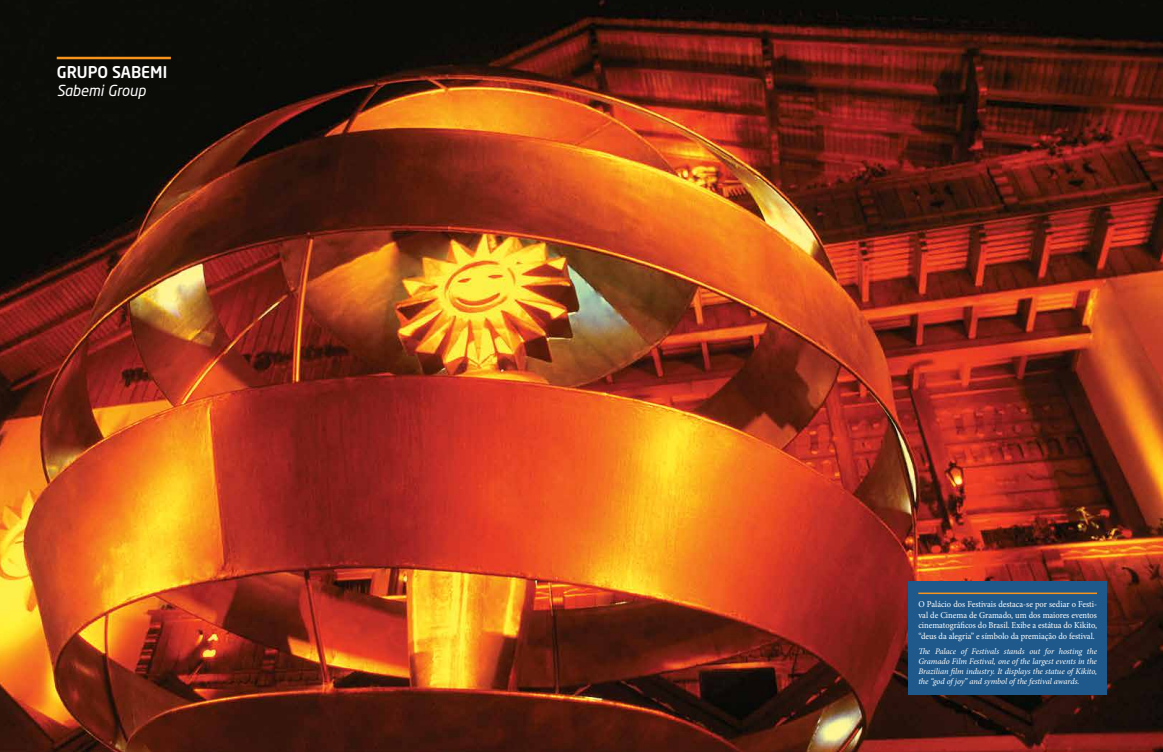
<style>
.page{position:relative;width:1163px;height:752px;background:#fff}
.page>*{position:absolute;margin:0;border:0;box-sizing:border-box;transform-origin:0 0}
.t1{font:500 16px "Neo Sans Std";color:#fff}
.t2{font:italic 15px "Neo Sans Std";color:#fff}
.t3{font:9px/10.5px "Minion Pro";color:#fff;text-align:justify;scale:.94 1}
.t4{font:italic 8.5px/10px "Minion Pro";letter-spacing:-.01em;color:#fff;text-align:justify}
</style>
<div class="page">
<img style="left:0;top:0;width:1162px;height:751px">
<hr style="left:57px;top:57px;width:114px;height:2px;background:#f7941e">
<div style="left:908px;top:581px;width:198px;height:113px;background:#1f598b"></div>
<hr style="left:918px;top:592px;width:178px;height:1px;background:#f7941e">
<h1 class="t1" style="left:57px;top:62px;width:21px">GRUPO</h1>
<h1 class="t1" style="left:112px;top:62px;width:19px">SABEMI</h1>
<h2 class="t2" style="left:57px;top:82px;width:90px">SABEMI GROUP</h2>
<p class="t3" style="left:918px;top:598px;width:191px">O Palácio dos Festivais destaca-se por sediar o Festi&shy;val de Cinema de Gramado, um dos maiores eventos cinematográficos do Brasil. Exibe a estátua do Kikito, “deus da alegria” e símbolo da premiação do festival.</p>
<p class="t4" style="left:918px;top:646px;width:180px">The Palace of Festivals stands out for hosting the Gramado Film Festival, one of the largest events in the Brazilian film industry. It displays the statue of Kikito, the “god of joy” and symbol of the festival awards.</p>
</div>
